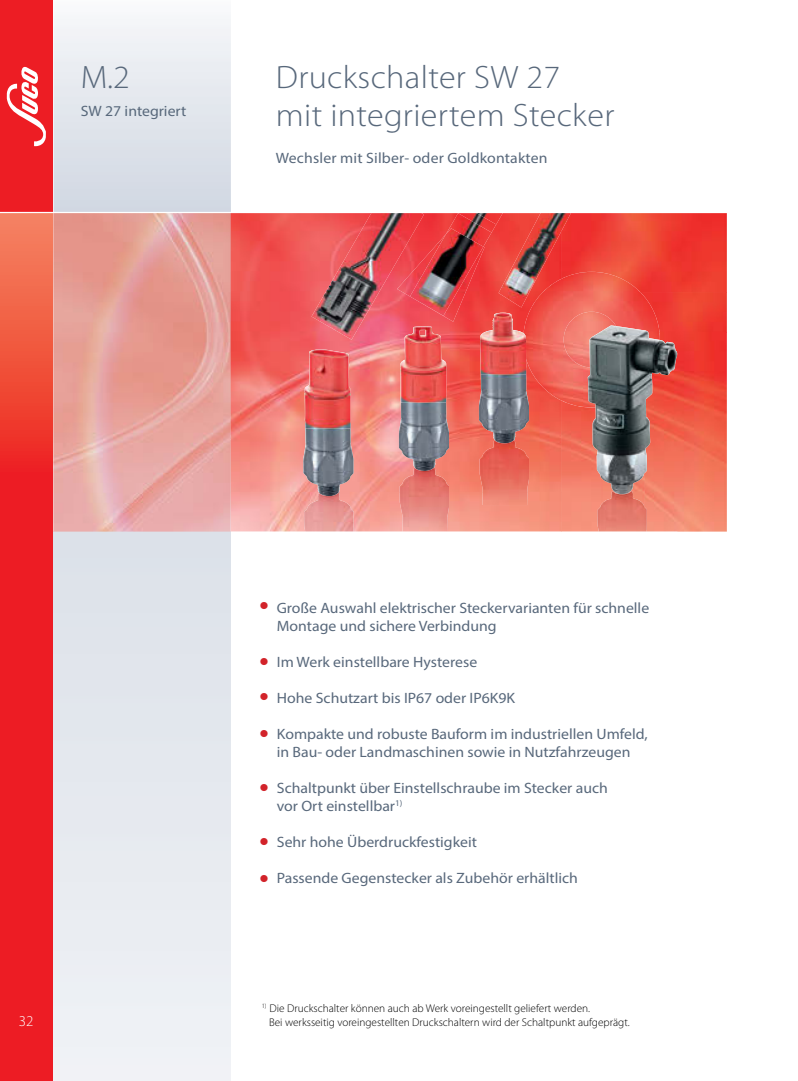
<style>
.page{position:relative;width:798px;height:1081px;background:#fff}
.page>*{position:absolute;margin:0;border:0;box-sizing:border-box;transform-origin:0 0}
.t1{font:300 40px/36.1px "Myriad Pro";color:#d2232a}
.t2{font:300 32.5px/37.5px "Myriad Pro";letter-spacing:.01em;color:#58687b;scale:1.05 1}
.t3{font:15px/18px "Myriad Pro";color:#58687b;scale:1.05 1}
.t4{font:300 15px "Myriad Pro";color:#fff}
.t5{font:300 11.25px/13.5px "Myriad Pro";color:#000}
</style>
<div class="page">
<div style="left:0;top:0;width:53px;height:213px;background:#ed1d24"></div>
<svg style="left:7px;top:66px;width:39px;height:80px"></svg>
<svg style="left:0;top:213px;width:53px;height:868px;background:#ee2d2c"></svg>
<div style="left:54px;top:531px;width:177px;height:550px;background:#e6e9ef"></div>
<div style="left:54px;top:0;width:177px;height:213px;background:linear-gradient(to bottom,#f8f9fa,#d0d6e1)"></div>
<img style="left:53px;top:213px;width:178px;height:318px">
<img style="left:54px;top:213px;width:176px;height:1px">
<img style="left:231px;top:213px;width:272px;height:279px">
<img style="left:571px;top:213px;width:155px;height:79px">
<img style="left:659px;top:292px;width:67px;height:40px">
<img style="left:646px;top:332px;width:80px;height:199px">
<img style="left:561px;top:407px;width:36px;height:124px">
<img style="left:231px;top:492px;width:330px;height:39px">
<img style="left:523px;top:272px;width:136px;height:135px">
<img style="left:563px;top:312px;width:52px;height:55px">
<img style="left:303px;top:422px;width:47px;height:74px">
<img style="left:311px;top:213px;width:113px;height:127px">
<img style="left:478px;top:340px;width:51px;height:103px">
<img style="left:498px;top:213px;width:73px;height:94px">
<img style="left:399px;top:394px;width:50px;height:73px">
<img style="left:410px;top:213px;width:81px;height:85px">
<img style="left:496px;top:214px;width:7px;height:18px">
<img style="left:458px;top:213px;width:38px;height:19px">
<img style="left:587px;top:325px;width:86px;height:169px">
<img style="left:479px;top:440px;width:50px;height:65px">
<svg style="left:501px;top:440px;width:13px;height:3px"></svg>
<img style="left:304px;top:349px;width:46px;height:79px">
<img style="left:480px;top:313px;width:46px;height:61px">
<img style="left:400px;top:326px;width:46px;height:76px">
<img style="left:304px;top:492px;width:49px;height:39px">
<svg style="left:330px;top:492px;width:8px;height:4px"></svg>
<img style="left:597px;top:491px;width:49px;height:40px">
<img style="left:399px;top:467px;width:50px;height:64px">
<img style="left:419px;top:467px;width:15px;height:4px">
<hr style="left:0;top:212px;width:795px;height:1px;background:#fff">
<img style="left:397px;top:234px;width:87px;height:88px">
<img style="left:410px;top:228px;width:73px;height:88px">
<p class="t2" style="left:81px;top:58px;width:48px">M.2</p>
<p class="t3" style="left:81px;top:101px;width:102px">SW 27 integriert</p>
<p class="t2" style="left:276px;top:58px;width:324px">Druckschalter SW 27 mit integriertem Stecker</p>
<p class="t3" style="left:276px;top:149px;width:260px">Wechsler mit Silber- oder Goldkontakten</p>
<p class="t4" style="left:19px;top:1012px;width:16px">32</p>
<p class="t1" style="left:259px;top:574px;width:11px;line-height:55.6px">• •</p>
<p class="t1" style="left:259px;top:675px;width:11px">• •</p>
<p class="t1" style="left:259px;top:766px;width:11px">•</p>
<p class="t1" style="left:259px;top:820px;width:11px">• •</p>
<p class="t3" style="left:277px;top:598px;width:356px">Große Auswahl elektrischer Steckervarianten für schnelle<br>Montage und sichere Verbindung</p>
<p class="t3" style="left:277px;top:652px;width:192px">Im Werk einstellbare Hysterese</p>
<p class="t3" style="left:277px;top:688px;width:228px">Hohe Schutzart bis IP67 oder IP6K9K</p>
<p class="t3" style="left:277px;top:724px;width:355px">Kompakte und robuste Bauform im industriellen Umfeld, in Bau- oder Landmaschinen sowie in Nutzfahrzeugen</p>
<p class="t3" style="left:277px;top:778px;width:316px">Schaltpunkt über Einstellschraube im Stecker auch vor Ort einstellbar<sup>1)</sup></p>
<p class="t3" style="left:277px;top:832px;width:192px">Sehr hohe Überdruckfestigkeit</p>
<p class="t3" style="left:277px;top:868px;width:288px">Passende Gegenstecker als Zubehör erhältlich</p>
<p class="t5" style="left:269px;top:1001px;width:362px;text-indent:-7px"><sup>1)</sup> Die Druckschalter können auch ab Werk voreingestellt geliefert werden.<br>Bei werksseitig voreingestellten Druckschaltern wird der Schaltpunkt aufgeprägt.</p>
</div>
